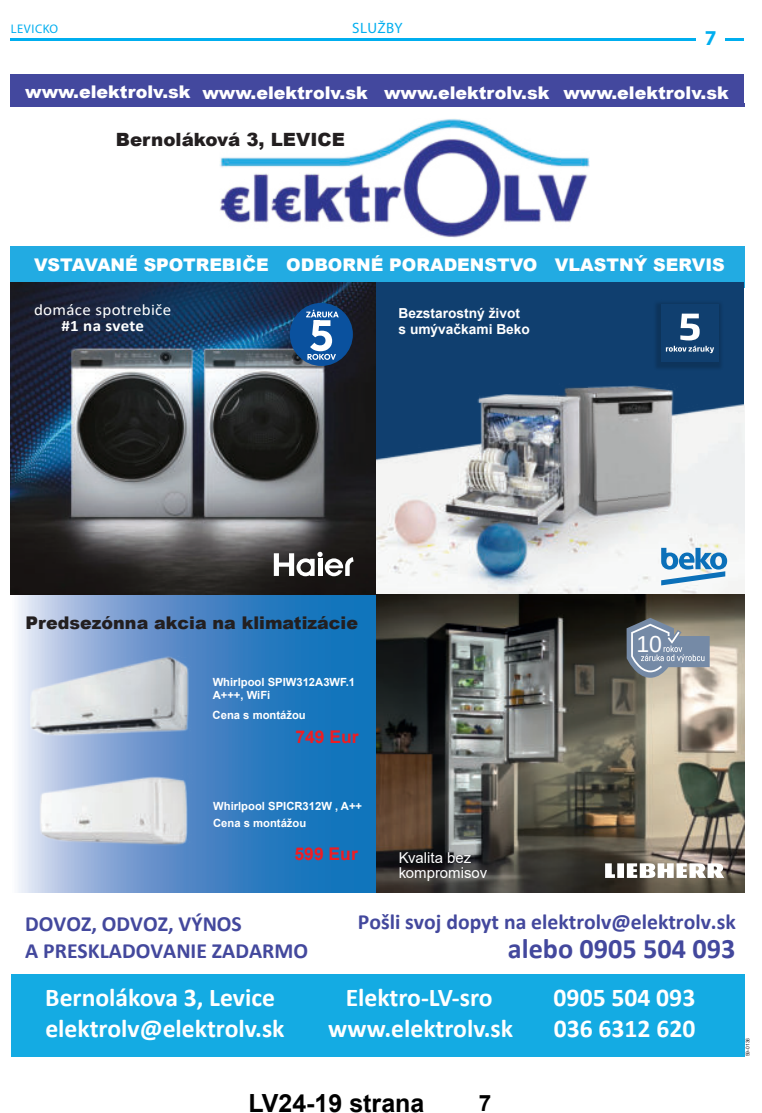
<style>
.page{position:relative;width:762px;height:1113px;background:#fff}
.page>*{position:absolute;margin:0;border:0;box-sizing:border-box;transform-origin:0 0}
.t1{font:700 28.25px "Calibri";color:#43489d}
.t2{font:700 25.62px "Calibri";color:#fff}
.t3{font:700 25px "Arial";color:#000}
.t4{font:23.12px "Liberation Sans";color:#fff}
.t5{font:700 22.5px "Arial";color:#000}
.t6{font:700 21.75px "Calibri";color:#43489d}
.t7{font:700 21.25px "Myriad Pro";color:#00aeef}
.t8{font:900 18.25px "Arial";color:#231f20}
.t9{font:900 17.5px "Arial";color:#fff}
.t10{font:900 17.5px "Arial";color:#231f20}
.t11{font:700 17.5px "Arial";color:#ee1d23}
.t12{font:16px "Calibri";letter-spacing:.02em;color:#fff;scale:1.06 1}
.t13{font:700 16px "Calibri";letter-spacing:.01em;color:#fff;scale:1.06 1}
.t14{font:15px/15px "Arial";color:#fff}
.t15{font:15px "Myriad Pro";letter-spacing:.02em;color:#00aeef}
.t16{font:700 13.75px/16.5px "Arial";color:#fff}
.t17{font:12.5px "Myriad Pro";letter-spacing:.04em;color:#00aeef}
.t18{font:700 11.25px/17.4px "Arial";color:#fff}
.t19{font:5px "Arial";color:#231f20}
</style>
<div class="page">
<hr style="left:11px;top:38px;width:733px;height:3px;background:#00aeef">
<div style="left:696px;top:29px;width:29px;height:18px;background:#fff"></div>
<div style="left:11px;top:973px;width:733px;height:83px;background:#14abe3"></div>
<img style="left:220px;top:119px;width:369px;height:118px">
<div style="left:11px;top:247px;width:734px;height:41px;background:#22abe2"></div>
<div style="left:11px;top:74px;width:733px;height:33px;background:#43489e"></div>
<svg style="left:11px;top:594px;width:365px;height:298px;background:#3c85c3"></svg>
<img style="left:11px;top:282px;width:365px;height:312px">
<svg style="left:274px;top:552px;width:80px;height:24px"></svg>
<div style="left:290px;top:303px;width:63px;height:63px;background:#0a519e;border-radius:50%"></div>
<svg style="left:306px;top:309px;width:33px;height:51px"></svg>
<div style="left:376px;top:282px;width:368px;height:312px;background:#103f6f"></div>
<img style="left:376px;top:405px;width:369px;height:487px">
<svg style="left:376px;top:385px;width:368px;height:209px;background:#abb5be"></svg>
<svg style="left:680px;top:314px;width:19px;height:26px"></svg>
<svg style="left:666px;top:346px;width:48px;height:7px"></svg>
<img style="left:24px;top:752px;width:178px;height:119px">
<img style="left:24px;top:615px;width:167px;height:166px">
<svg style="left:605px;top:863px;width:119px;height:15px"></svg>
<svg style="left:626px;top:618px;width:83px;height:60px;background:#88929e"></svg>
<p class="t17" style="left:11px;top:22px;width:49px">LEVICKO</p>
<p class="t15" style="left:352px;top:20px;width:52px">SLUŽBY</p>
<p class="t7" style="left:705px;top:27px;width:13px">7</p>
<p class="t9" style="left:25px;top:82px;width:705px">www.elektrolv.sk www.elektrolv.sk www.elektrolv.sk www.elektrolv.sk</p>
<p class="t8" style="left:116px;top:126px;width:230px">Bernoláková 3, LEVICE</p>
<p class="t9" style="left:34px;top:252px;width:692px">VSTAVANÉ SPOTREBIČE ODBORNÉ PORADENSTVO VLASTNÝ SERVIS</p>
<p class="t12" style="left:34px;top:304px;width:131px">dom·ce spotrebiče</p>
<p class="t13" style="left:61px;top:318px;width:79px">#1 na svete</p>
<p class="t16" style="left:398px;top:305px;width:133px">Bezstarostný život s umývačkami Beko</p>
<p class="t10" style="left:25px;top:612px;width:334px">PredsezÛnna akcia na klimatiz·cie</p>
<p class="t18" style="left:213px;top:675px;width:144px;line-height:13.1px">Whirlpool SPIW312A3WF.1<br>A+++, WiFi</p>
<p class="t18" style="left:213px;top:706px;width:95px">Cena s montážou</p>
<p class="t11" style="left:295px;top:727px;width:65px">749 Eur</p>
<h3 class="t4" style="left:636px;top:630px;width:27px">10</h3>
<p class="t18" style="left:213px;top:797px;width:150px">Whirlpool SPICR312W , A++<br>Cena s montážou</p>
<p class="t11" style="left:295px;top:843px;width:65px">599 Eur</p>
<p class="t14" style="left:399px;top:851px;width:90px">Kvalita bez kompromisov</p>
<p class="t6" style="left:25px;top:913px;width:218px">DOVOZ, ODVOZ, V›NOS</p>
<p class="t6" style="left:358px;top:911px;width:379px">Poöli svoj dopyt na elektrolv@elektrolv.sk</p>
<p class="t6" style="left:25px;top:939px;width:284px">A PRESKLADOVANIE ZADARMO</p>
<h1 class="t1" style="left:508px;top:935px;width:229px">alebo 0905 504 093</h1>
<h2 class="t2" style="left:45px;top:985px;width:231px">Bernol·kova 3, Levice</h2>
<h2 class="t2" style="left:346px;top:985px;width:148px">Elektro-LV-sro</h2>
<h2 class="t2" style="left:554px;top:985px;width:143px">0905 504 093</h2>
<h2 class="t2" style="left:45px;top:1015px;width:241px">elektrolv@elektrolv.sk</h2>
<h2 class="t2" style="left:328px;top:1015px;width:186px">www.elektrolv.sk</h2>
<h2 class="t2" style="left:554px;top:1015px;width:143px">036 6312 620</h2>
<p class="t19" style="left:746px;top:1056px;width:20px;rotate:-90deg">59-0136</p>
<h3 class="t3" style="left:248px;top:1093px;width:177px">LV24-19 strana</h3>
<p class="t5" style="left:479px;top:1094px;width:14px">7</p>
</div>
